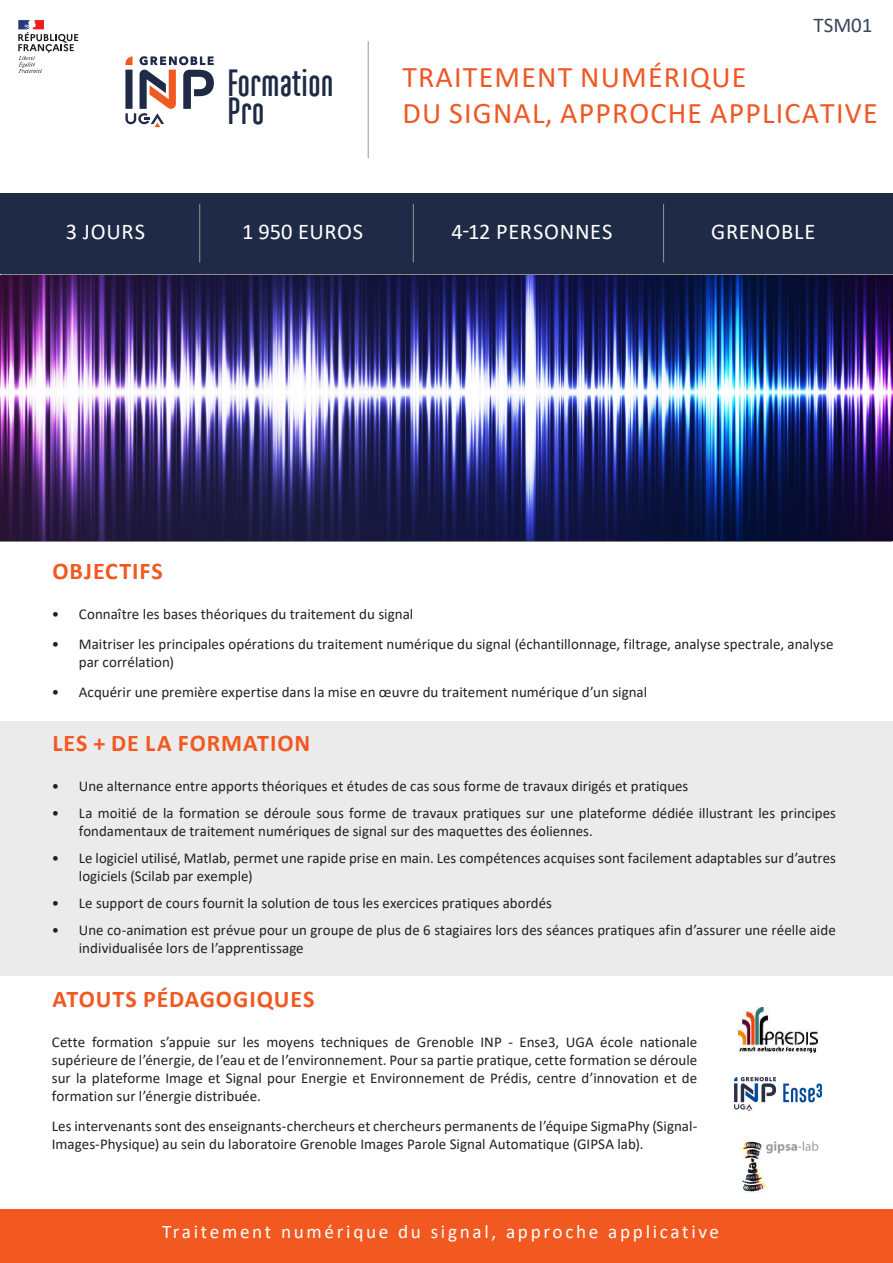
<style>
.page{position:relative;width:893px;height:1263px;background:#fff}
.page>*{position:absolute;margin:0;border:0;box-sizing:border-box;transform-origin:0 0}
.t1{font:700 37.8px/27.8px "Ando";color:#1f2b46}
.t2{font:30px/36px "Calibri";letter-spacing:.04em;color:#ef5824}
.t3{font:700 24px "Calibri";letter-spacing:.035em;color:#f15921}
.t4{font:22.5px "Calibri";letter-spacing:.03em;color:#fff}
.t5{font:21px "Calibri";color:#394759}
.t6{font:19.2px "Calibri";letter-spacing:.14em;color:#fff}
.t7{font:15px/18px "Calibri";letter-spacing:.005em;color:#231f20}
</style>
<div class="page">
<hr style="left:892px;top:1120px;width:1px;height:143px;background:#394759">
<div style="left:0;top:721px;width:893px;height:255px;background:#ebebeb"></div>
<div style="left:0;top:193px;width:893px;height:81px;background:#1f2b46"></div>
<hr style="left:199px;top:204px;width:1px;height:59px;background:#939598">
<hr style="left:413px;top:204px;width:1px;height:59px;background:#939598">
<hr style="left:663px;top:204px;width:1px;height:59px;background:#939598">
<img style="left:735px;top:1077px;width:87px;height:34px">
<img style="left:738px;top:1139px;width:80px;height:54px">
<img style="left:739px;top:1007px;width:79px;height:48px">
<hr style="left:1px;top:274px;width:892px;height:1px;background:#636366">
<hr style="left:0;top:541px;width:892px;height:1px;background:#636366">
<img style="left:0;top:275px;width:893px;height:266px">
<div style="left:0;top:1209px;width:893px;height:54px;background:#f15921"></div>
<hr style="left:368px;top:41px;width:1px;height:117px;background:#939598">
<svg style="left:18px;top:20px;width:60px;height:53px"></svg>
<svg style="left:125px;top:56px;width:89px;height:71px"></svg>
<hr style="left:892px;top:704px;width:1px;height:301px;background:#231f20">
<h1 class="t1" style="left:227px;top:70px;width:108px">Formation<br>Pro</h1>
<h3 class="t5" style="left:813px;top:11px;width:61px">TSM01</h3>
<h2 class="t2" style="left:402px;top:58px;width:477px">TRAITEMENT NUMÉRIQUE<br>DU SIGNAL, APPROCHE APPLICATIVE</h2>
<h3 class="t4" style="left:66px;top:216px;width:81px">3 JOURS</h3>
<h3 class="t4" style="left:242px;top:216px;width:123px">1 950 EUROS</h3>
<h3 class="t4" style="left:711px;top:216px;width:106px">GRENOBLE</h3>
<h3 class="t4" style="left:451px;top:216px;width:163px">4-12 PERSONNES</h3>
<h3 class="t3" style="left:52px;top:554px;width:112px">OBJECTIFS</h3>
<p class="t7" style="left:52px;top:605px;width:363px">• Connaître les bases théoriques du traitement du signal</p>
<p class="t7" style="left:79px;top:635px;width:756px;text-indent:-27px">• Maitriser les principales opérations du traitement numérique du signal (échantillonnage, filtrage, analyse spectrale, analyse par corrélation)</p>
<p class="t7" style="left:52px;top:683px;width:597px">• Acquérir une première expertise dans la mise en œuvre du traitement numérique d’un signal</p>
<h3 class="t3" style="left:52px;top:726px;width:259px">LES + DE LA FORMATION</h3>
<p class="t7" style="left:52px;top:777px;width:638px">• Une alternance entre apports théoriques et études de cas sous forme de travaux dirigés et pratiques</p>
<p class="t7" style="left:79px;top:804px;width:758px;text-indent:-27px">• La moitié de la formation se déroule sous forme de travaux pratiques sur une plateforme dédiée illustrant les principes fondamentaux de traitement numériques de signal sur des maquettes des éoliennes.</p>
<p class="t7" style="left:79px;top:849px;width:758px;text-indent:-27px">• Le logiciel utilisé, Matlab, permet une rapide prise en main. Les compétences acquises sont facilement adaptables sur d’autres logiciels (Scilab par exemple)</p>
<p class="t7" style="left:52px;top:894px;width:502px">• Le support de cours fournit la solution de tous les exercices pratiques abordés</p>
<p class="t7" style="left:79px;top:921px;width:758px;text-indent:-27px">• Une co-animation est prévue pour un groupe de plus de 6 stagiaires lors des séances pratiques afin d’assurer une réelle aide individualisée lors de l’apprentissage</p>
<h3 class="t3" style="left:52px;top:982px;width:264px">ATOUTS PÉDAGOGIQUES</h3>
<p class="t7" style="left:52px;top:1032px;width:647px;text-align:justify">Cette formation s’appuie sur les moyens techniques de Grenoble INP - Ense3, UGA école nationale supérieure de l’énergie, de l’eau et de l’environnement. Pour sa partie pratique, cette formation se déroule sur la plateforme Image et Signal pour Energie et Environnement de Prédis, centre d’innovation et de formation sur l’énergie distribuée.</p>
<p class="t7" style="left:52px;top:1116px;width:647px">Les intervenants sont des enseignants-chercheurs et chercheurs permanents de l’équipe SigmaPhy (Signal-<br>Images-Physique) au sein du laboratoire Grenoble Images Parole Signal Automatique (GIPSA lab).</p>
<p class="t6" style="left:162px;top:1219px;width:559px">Traitement numérique du signal, approche applicative</p>
</div>
